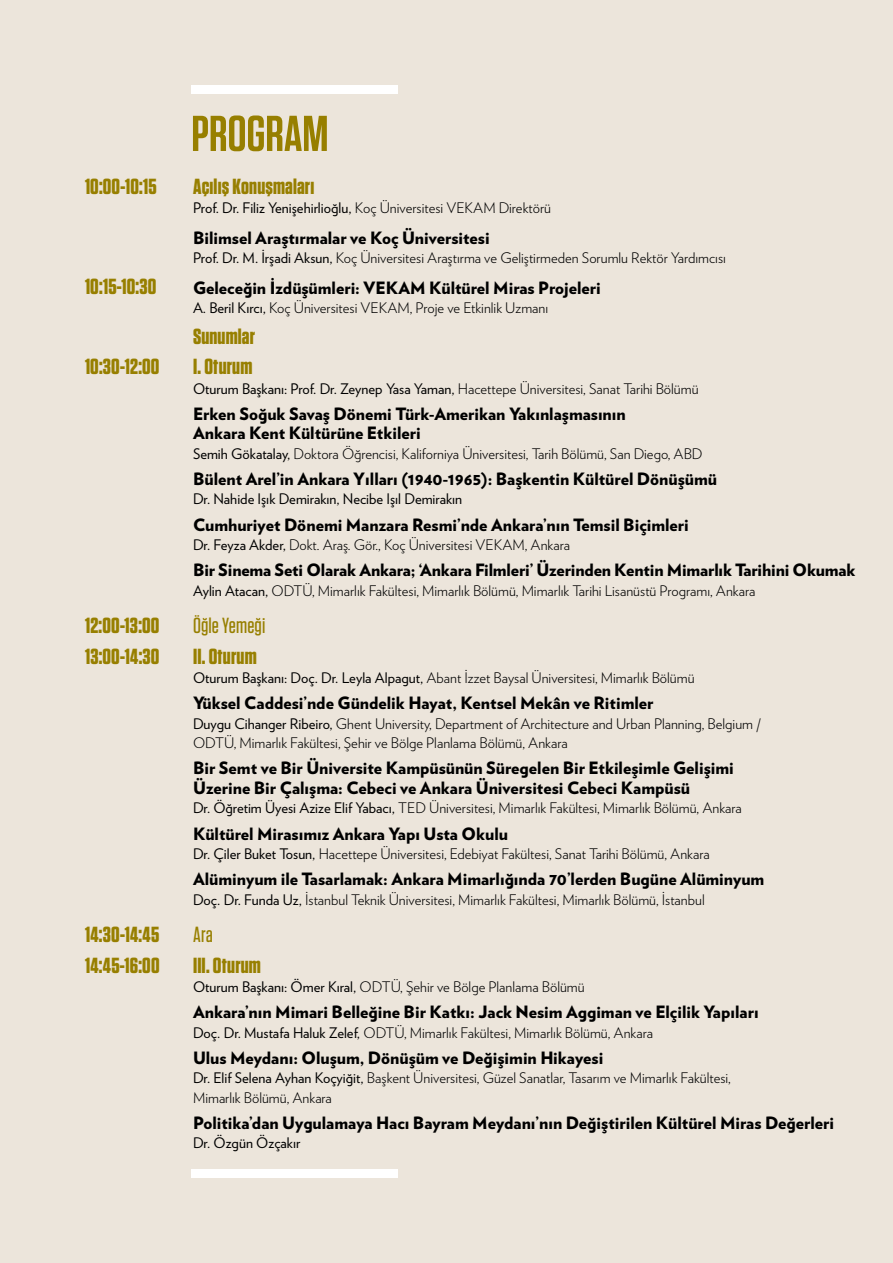
<style>
.page{position:relative;width:893px;height:1263px;background:#ece5db}
.page>*{position:absolute;margin:0;border:0;box-sizing:border-box;transform-origin:0 0}
.t1{font:600 50.25px "Tungsten";color:#977f00}
.t2{font:700 21.75px "Tungsten";letter-spacing:.005em;color:#977f00}
.t3{font:500 21.75px "Tungsten";letter-spacing:.005em;color:#977f00}
.t4{font:900 16.95px/19.4px "Verlag";color:#000}
.t5{font:300 14.55px/19.4px "Verlag";color:#000}
.t6{font:14.55px "Verlag";color:#000}
.s1{font-weight:300}
.s2{font-weight:400}
</style>
<div class="page">
<div style="left:191px;top:85px;width:207px;height:9px;background:#fff"></div>
<div style="left:191px;top:1169px;width:207px;height:9px;background:#fff"></div>
<h1 class="t1" style="left:191px;top:107px;width:139px">PROGRAM</h1>
<h2 class="t2" style="left:85px;top:175px;width:73px">10:00-10:15</h2>
<h2 class="t2" style="left:193px;top:175px;width:123px">Açılış Konuşmaları</h2>
<p class="t6" style="left:193px;top:197px;width:359px">Prof. Dr. Filiz Yenişehirlioğlu, <span class="s1">Koç Üniversitesi VEKAM Direktörü</span></p>
<p class="t4" style="left:193px;top:227px;width:298px">Bilimsel Araştırmalar ve Koç Üniversitesi</p>
<p class="t5" style="left:193px;top:247px;width:534px"><span class="s2">Prof. Dr. M. İrşadi Aksun,</span> Koç Üniversitesi Araştırma ve Geliştirmeden Sorumlu Rektör Yardımcısı</p>
<h2 class="t2" style="left:85px;top:274px;width:73px">10:15-10:30</h2>
<p class="t4" style="left:193px;top:277px;width:409px">Geleceğin İzdüşümleri: VEKAM Kültürel Miras Projeleri</p>
<p class="t5" style="left:193px;top:297px;width:357px"><span class="s2">A. Beril Kırcı,</span> Koç Üniversitesi VEKAM, Proje ve Etkinlik Uzmanı</p>
<h2 class="t2" style="left:193px;top:324px;width:63px">Sunumlar</h2>
<h2 class="t2" style="left:85px;top:355px;width:76px">10:30-12:00</h2>
<h2 class="t2" style="left:193px;top:355px;width:61px">I. Oturum</h2>
<p class="t5" style="left:193px;top:378px;width:507px"><span class="s2">Oturum Başkanı: Prof. Dr. Zeynep Yasa Yaman,</span> Hacettepe Üniversitesi, Sanat Tarihi Bölümü</p>
<p class="t4" style="left:193px;top:403px;width:434px">Erken Soğuk Savaş Dönemi Türk-Amerikan Yakınlaşmasının<br>Ankara Kent Kültürüne Etkileri</p>
<p class="t5" style="left:193px;top:443px;width:511px"><span class="s2">Semih Gökatalay,</span> Doktora Öğrencisi, Kaliforniya Üniversitesi, Tarih Bölümü, San Diego, ABD</p>
<p class="t4" style="left:193px;top:468px;width:525px">Bülent Arel’in Ankara Yılları (1940-1965): Başkentin Kültürel Dönüşümü</p>
<p class="t6" style="left:193px;top:488px;width:271px">Dr. Nahide Işık Demirakın, Necibe Işıl Demirakın</p>
<p class="t4" style="left:193px;top:514px;width:497px">Cumhuriyet Dönemi Manzara Resmi’nde Ankara’nın Temsil Biçimleri</p>
<p class="t5" style="left:193px;top:534px;width:378px"><span class="s2">Dr. Feyza Akder,</span> Dokt. Araş. Gör., Koç Üniversitesi VEKAM, Ankara</p>
<p class="t4" style="left:193px;top:560px;width:664px">Bir Sinema Seti Olarak Ankara; ‘Ankara Filmleri’ Üzerinden Kentin Mimarlık Tarihini Okumak</p>
<p class="t5" style="left:193px;top:580px;width:564px"><span class="s2">Aylin Atacan,</span> ODTÜ, Mimarlık Fakültesi, Mimarlık Bölümü, Mimarlık Tarihi Lisanüstü Programı, Ankara</p>
<h2 class="t2" style="left:85px;top:614px;width:76px">12:00-13:00</h2>
<h2 class="t3" style="left:193px;top:614px;width:74px">Öğle Yemeği</h2>
<h2 class="t2" style="left:85px;top:644px;width:76px">13:00-14:30</h2>
<h2 class="t2" style="left:193px;top:644px;width:65px">II. Oturum</h2>
<p class="t5" style="left:193px;top:667px;width:503px"><span class="s2">Oturum Başkanı: Doç. Dr. Leyla Alpagut,</span> Abant İzzet Baysal Üniversitesi, Mimarlık Bölümü</p>
<p class="t4" style="left:193px;top:693px;width:462px">Yüksel Caddesi’nde Gündelik Hayat, Kentsel Mekân ve Ritimler</p>
<p class="t5" style="left:193px;top:713px;width:569px"><span class="s2">Duygu Cihanger Ribeiro,</span> Ghent University, Department of Architecture and Urban Planning, Belgium /<br>ODTÜ, Mimarlık Fakültesi, Şehir ve Bölge Planlama Bölümü, Ankara</p>
<p class="t4" style="left:193px;top:758px;width:542px">Bir Semt ve Bir Üniversite Kampüsünün Süregelen Bir Etkileşimle Gelişimi<br>Üzerine Bir Çalışma: Cebeci ve Ankara Üniversitesi Cebeci Kampüsü</p>
<p class="t5" style="left:193px;top:797px;width:550px"><span class="s2">Dr. Öğretim Üyesi Azize Elif Yabacı,</span> TED Üniversitesi, Mimarlık Fakültesi, Mimarlık Bölümü, Ankara</p>
<p class="t4" style="left:193px;top:823px;width:316px">Kültürel Mirasımız Ankara Yapı Usta Okulu</p>
<p class="t5" style="left:193px;top:843px;width:518px"><span class="s2">Dr. Çiler Buket Tosun,</span> Hacettepe Üniversitesi, Edebiyat Fakültesi, Sanat Tarihi Bölümü, Ankara</p>
<p class="t4" style="left:193px;top:868px;width:573px">Alüminyum ile Tasarlamak: Ankara Mimarlığında 70’lerden Bugüne Alüminyum</p>
<p class="t5" style="left:193px;top:889px;width:513px"><span class="s2">Doç. Dr. Funda Uz,</span> İstanbul Teknik Üniversitesi, Mimarlık Fakültesi, Mimarlık Bölümü, İstanbul</p>
<h2 class="t2" style="left:85px;top:923px;width:76px">14:30-14:45</h2>
<h2 class="t3" style="left:193px;top:923px;width:21px">Ara</h2>
<h2 class="t2" style="left:85px;top:953px;width:76px">14:45-16:00</h2>
<h2 class="t2" style="left:193px;top:953px;width:69px">III. Oturum</h2>
<p class="t5" style="left:193px;top:976px;width:393px"><span class="s2">Oturum Başkanı: Ömer Kıral,</span> ODTÜ, Şehir ve Bölge Planlama Bölümü</p>
<p class="t4" style="left:193px;top:1001px;width:567px">Ankara’nın Mimari Belleğine Bir Katkı: Jack Nesim Aggiman ve Elçilik Yapıları</p>
<p class="t5" style="left:193px;top:1022px;width:461px"><span class="s2">Doç. Dr. Mustafa Haluk Zelef,</span> ODTÜ, Mimarlık Fakültesi, Mimarlık Bölümü, Ankara</p>
<p class="t4" style="left:193px;top:1047px;width:412px">Ulus Meydanı: Oluşum, Dönüşüm ve Değişimin Hikayesi</p>
<p class="t5" style="left:193px;top:1068px;width:539px"><span class="s2">Dr. Elif Selena Ayhan Koçyiğit,</span> Başkent Üniversitesi, Güzel Sanatlar, Tasarım ve Mimarlık Fakültesi,<br>Mimarlık Bölümü, Ankara</p>
<p class="t4" style="left:193px;top:1112px;width:643px">Politika’dan Uygulamaya Hacı Bayram Meydanı’nın Değiştirilen Kültürel Miras Değerleri</p>
<p class="t6" style="left:193px;top:1132px;width:109px">Dr. Özgün Özçakır</p>
</div>
